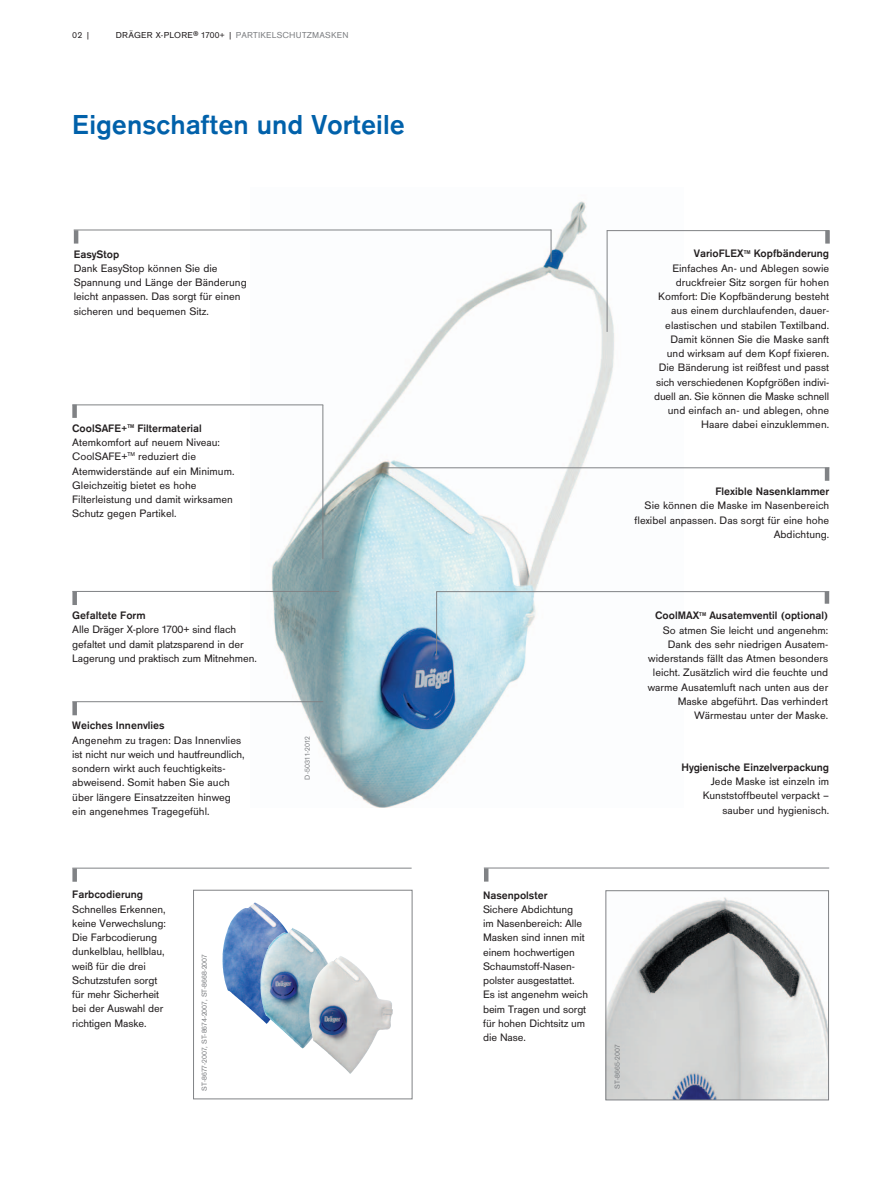
<style>
.page{position:relative;width:893px;height:1191px;background:#fff}
.page>*{position:absolute;margin:0;border:0;box-sizing:border-box;transform-origin:0 0}
.Innen_Hauptueberschr{font:700 28.5px "Draeger San";color:#0161aa}
.Bildunterschrift_-_7{font:11.25px/14.2px "Draeger San";color:#231f20}
.Bildunterschrift_-_7-2{font:700 11.25px "Draeger San";color:#231f20}
.Bildunterschrift_-_7-3{font:700 11.25px "Draeger Sans CE";color:#231f20}
.Rubrizierung{font:9px "Draeger San";letter-spacing:.025em;color:#231f20}
.Paginierung_links{font:9px "Draeger San Tab";color:#231f20}
.Bildnummer_-_5_5{font:7.5px "Draeger San";color:#808285}
.Bildnummer_-_5_5-2{font:7.5px "Draeger San";letter-spacing:.025em;color:#808285}
.s1{color:#808285}
.s2{font-weight:700}
</style>
<div class="page">
<img style="left:251px;top:201px;width:432px;height:606px">
<div style="left:72px;top:592px;width:5px;height:13px;background:#808285"></div>
<hr style="left:72px;top:591px;width:267px;height:1px;background:#808285">
<div style="left:72px;top:702px;width:5px;height:13px;background:#808285"></div>
<hr style="left:72px;top:701px;width:251px;height:1px;background:#808285">
<hr style="left:607px;top:230px;width:222px;height:1px;background:#808285">
<div style="left:825px;top:230px;width:5px;height:14px;background:#808285"></div>
<hr style="left:383px;top:467px;width:446px;height:1px;background:#808285">
<hr style="left:825px;top:467px;width:4px;height:14px;background:#808285">
<svg style="left:436px;top:591px;width:394px;height:64px"></svg>
<div style="left:72px;top:868px;width:5px;height:13px;background:#808285"></div>
<hr style="left:72px;top:868px;width:340px;height:1px;background:#808285">
<hr style="left:484px;top:868px;width:4px;height:13px;background:#808285">
<hr style="left:484px;top:867px;width:345px;height:1px;background:#808285">
<img style="left:223px;top:903px;width:56px;height:120px">
<img style="left:260px;top:928px;width:32px;height:60px">
<img style="left:309px;top:955px;width:34px;height:111px">
<img style="left:607px;top:897px;width:220px;height:201px">
<div style="left:605px;top:890px;width:224px;height:210px;border:1px solid #808285"></div>
<hr style="left:74px;top:230px;width:4px;height:13px;background:#808285">
<hr style="left:74px;top:230px;width:477px;height:1px;background:#808285">
<div style="left:193px;top:889px;width:220px;height:210px;border:1px solid #808285"></div>
<div style="left:72px;top:404px;width:5px;height:14px;background:#808285"></div>
<hr style="left:72px;top:404px;width:251px;height:1px;background:#808285">
<hr style="left:551px;top:230px;width:1px;height:32px;background:#808285">
<hr style="left:607px;top:230px;width:1px;height:102px;background:#808285">
<hr style="left:323px;top:405px;width:1px;height:154px;background:#808285">
<p class="Paginierung_links" style="left:72px;top:30px;width:20px">02 |</p>
<p class="Rubrizierung" style="left:116px;top:30px;width:234px">DRÄGER X-PLORE® 1700+ | <span class="s1">PARTIKELSCHUTZMASKEN</span></p>
<p class="Innen_Hauptueberschr" style="left:72px;top:109px;width:334px">Eigenschaften und Vorteile</p>
<p class="Bildunterschrift_-_7-2" style="left:74px;top:248px;width:47px">EasyStop</p>
<p class="Bildunterschrift_-_7" style="left:74px;top:261px;width:175px">Dank EasyStop können Sie die<br>Spannung und Länge der Bänderung leicht anpassen. Das sorgt für einen sicheren und bequemen Sitz.</p>
<p class="Bildunterschrift_-_7-3" style="left:72px;top:422px;width:131px">CoolSAFE+<sup>TM</sup> Filtermaterial</p>
<p class="Bildunterschrift_-_7" style="left:72px;top:435px;width:164px">Atemkomfort auf neuem Niveau:<br>CoolSAFE+<sup>TM</sup> reduziert die<br>Atemwiderstände auf ein Minimum.<br>Gleichzeitig bietet es hohe<br>Filterleistung und damit wirksamen<br>Schutz gegen Partikel.</p>
<p class="Bildunterschrift_-_7-2" style="left:72px;top:609px;width:75px">Gefaltete Form</p>
<p class="Bildunterschrift_-_7" style="left:72px;top:622px;width:186px">Alle Dräger X-plore 1700+ sind flach gefaltet und damit platzsparend in der<br>Lagerung und praktisch zum Mitnehmen.</p>
<p class="Bildunterschrift_-_7-2" style="left:72px;top:719px;width:94px">Weiches Innenvlies</p>
<p class="Bildunterschrift_-_7" style="left:72px;top:733px;width:174px">Angenehm zu tragen: Das Innenvlies ist nicht nur weich und hautfreundlich, sondern wirkt auch feuchtigkeits&shy;abweisend. Somit haben Sie auch über längere Einsatzzeiten hinweg ein angenehmes Tragegefühl.</p>
<p class="Bildunterschrift_-_7-2" style="left:72px;top:888px;width:72px">Farbcodierung</p>
<p class="Bildunterschrift_-_7" style="left:72px;top:902px;width:95px">Schnelles Erkennen, keine Verwechslung:<br>Die Farbcodierung dunkelblau, hellblau,</p>
<p class="Bildunterschrift_-_7" style="left:72px;top:959px;width:93px">weiß für die drei<br>Schutzstufen sorgt für mehr Sicherheit bei der Auswahl der richtigen Maske.</p>
<p class="Bildnummer_-_5_5" style="left:200px;top:1090px;width:138px;rotate:-90deg">ST-8677-2007, ST-8674-2007, ST-8668-2007</p>
<p class="Bildnummer_-_5_5-2" style="left:303px;top:779px;width:45px;rotate:-90deg">D-50311-2012</p>
<p class="Bildunterschrift_-_7-2" style="left:694px;top:247px;width:137px">VarioFLEX<sup>TM</sup> Kopfbänderung</p>
<p class="Bildunterschrift_-_7" style="left:654px;top:261px;width:177px;text-align:right">Einfaches An- und Ablegen sowie druckfreier Sitz sorgen für hohen Komfort: Die Kopfbänderung besteht aus einem durchlaufenden, dauer&shy;elastischen und stabilen Textilband.<br>Damit können Sie die Maske sanft und wirksam auf dem Kopf fixieren.<br>Die Bänderung ist reißfest und passt sich verschiedenen Kopfgrößen indivi&shy;duell an. Sie können die Maske schnell und einfach an- und ablegen, ohne Haare dabei einzuklemmen.</p>
<p class="Bildunterschrift_-_7-2" style="left:715px;top:485px;width:115px">Flexible Nasenklammer</p>
<p class="Bildunterschrift_-_7" style="left:635px;top:498px;width:196px;text-align:right">Sie können die Maske im Nasenbereich flexibel anpassen. Das sorgt für eine hohe<br>Abdichtung.</p>
<p class="Bildunterschrift_-_7" style="left:648px;top:608px;width:182px;text-align:right"><span class="s2">CoolMAX</span><sup>TM</sup> <span class="s2">Ausatemventil (optional)<br></span>So atmen Sie leicht und angenehm:<br>Dank des sehr niedrigen Ausatem&shy;widerstands fällt das Atmen besonders leicht. Zusätzlich wird die feuchte und warme Ausatemluft nach unten aus der Maske abgeführt. Das verhindert Wärmestau unter der Maske.</p>
<p class="Bildunterschrift_-_7-2" style="left:681px;top:761px;width:149px">Hygienische Einzelverpackung</p>
<p class="Bildunterschrift_-_7" style="left:703px;top:774px;width:128px;text-align:right">Jede Maske ist einzeln im<br>Kunststoffbeutel verpackt – sauber und hygienisch.</p>
<p class="Bildunterschrift_-_7-2" style="left:483px;top:888px;width:66px">Nasenpolster</p>
<p class="Bildunterschrift_-_7" style="left:483px;top:902px;width:107px">Sichere Abdichtung<br>im Nasenbereich: Alle<br>Masken sind innen mit einem hochwertigen<br>Schaumstoff-Nasen&shy;polster ausgestattet.<br>Es ist angenehm weich beim Tragen und sorgt für hohen Dichtsitz um die Nase.</p>
<p class="Bildnummer_-_5_5-2" style="left:613px;top:1089px;width:47px;rotate:-90deg">ST-8665-2007</p>
</div>
